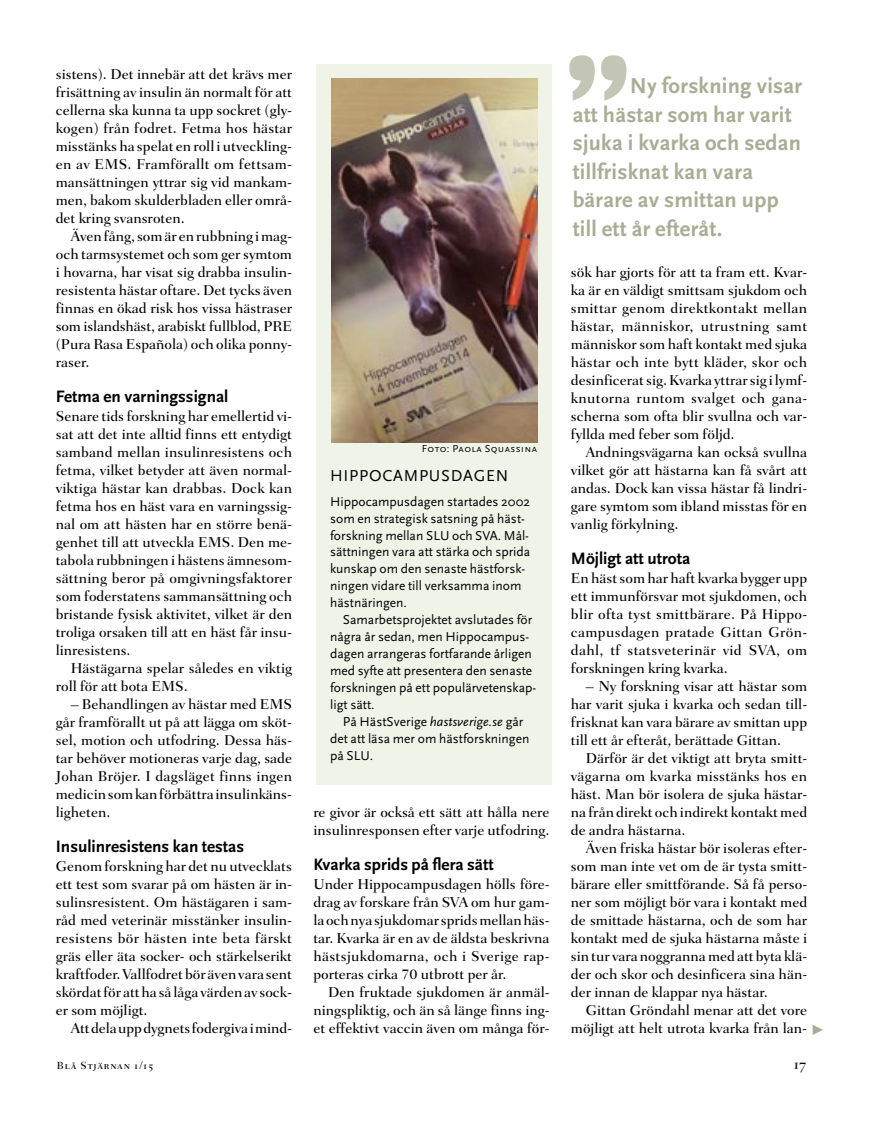
<style>
.page{position:relative;width:893px;height:1136px;background:#fff}
.page>*{position:absolute;margin:0;border:0;box-sizing:border-box;transform-origin:0 0}
.t1{font:700 148.5px "Britannic";color:#c3c6b5}
.t2{font:700 22.5px/28.5px "Scala Sans";letter-spacing:.01em;color:#a9ad95}
.t3{font:700 17.25px "Scala Sans";color:#000}
.t4{font:16.5px "Scala Sans";letter-spacing:.045em;color:#000}
.t5{font:15px "Fairfield LH Medium SC";color:#000}
.t6{font:500 14.55px/18px "Fairfield LH";color:#000;text-align:justify}
.t7{font:13.5px/17px "Scala Sans";color:#000}
.t8{font:10.5px "Scala Sans Caps";letter-spacing:.035em;color:#000}
.t9{font:10.5px "Fairfield LH Medium SC";letter-spacing:.095em;color:#000}
.s1{font-style:italic}
</style>
<div class="page">
<div style="left:316px;top:64px;width:235px;height:721px;background:#f0f3e7"></div>
<img style="left:332px;top:78px;width:205px;height:364px">
<p class="t6" style="left:56px;top:66px;width:238px">sistens). Det innebär att det krävs mer frisättning av insulin än normalt för att cellerna ska kunna ta upp sockret (gly&shy;kogen) från fodret. Fetma hos hästar misstänks ha spelat en roll i utveckling&shy;en av EMS. Framförallt om fettsam&shy;mansättningen yttrar sig vid mankam&shy;men, bakom skulderbladen eller områ&shy;det kring svansroten.</p>
<p class="t6" style="left:56px;top:228px;width:238px;text-indent:15px">Även fång, som är en rubbning i mag&shy;och tarmsystemet och som ger symtom i hovarna, har visat sig drabba insulin&shy;resistenta hästar oftare. Det tycks även finnas en ökad risk hos vissa häst raser som islandshäst, arabiskt fullblod, PRE (Pura Rasa Española) och olika ponny - raser.</p>
<p class="t3" style="left:56px;top:389px;width:174px">Fetma en varningssignal</p>
<p class="t6" style="left:56px;top:408px;width:238px">Senare tids forskning har emellertid vi&shy;sat att det inte alltid finns ett entydigt samband mellan insulinresistens och fetma, vilket betyder att även normal&shy;viktiga hästar kan drabbas. Dock kan fetma hos en häst vara en varningssig&shy;nal om att hästen har en större benä&shy;genhet till att utveckla EMS. Den me&shy;tabola rubbningen i hästens ämnesom&shy;sättning beror på omgivningsfaktorer som foderstatens sammansättning och bristande fysisk aktivitet, vilket är den troliga orsaken till att en häst får insu&shy;linresistens.</p>
<p class="t6" style="left:56px;top:660px;width:238px;text-indent:15px">Hästägarna spelar således en viktig roll för att bota EMS.</p>
<p class="t6" style="left:56px;top:696px;width:238px;text-indent:15px">– Behandlingen av hästar med EMS går framförallt ut på att lägga om sköt&shy;sel, motion och utfodring. Dessa häs&shy;tar behöver motioneras varje dag, sade Johan Bröjer. I dagsläget finns ingen medicin som kan förbättra insulinkäns&shy;ligheten.</p>
<p class="t3" style="left:56px;top:839px;width:190px">Insulinresistens kan testas</p>
<p class="t6" style="left:56px;top:858px;width:238px">Genom forskning har det nu utvecklats ett test som svarar på om hästen är in&shy;sulinsresistent. Om hästägaren i sam - råd med veterinär misstänker insulin&shy;resistens bör hästen inte beta färskt gräs eller äta socker- och stärkelserikt kraftfoder. Vallfodret bör även vara sent skördat för att ha så låga värden av sock&shy;er som möjligt.</p>
<p class="t6" style="left:71px;top:1020px;width:223px">Att dela upp dygnets fodergiva i mind-</p>
<p class="t8" style="left:422px;top:442px;width:117px">Foto: Paola Squassina</p>
<p class="t4" style="left:330px;top:469px;width:180px">HIPPOCAMPUSDAGEN</p>
<p class="t7" style="left:330px;top:494px;width:202px">Hippocampusdagen startades 2002 som en strategisk satsning på häst&shy;forskning mellan SLU och SVA. Mål&shy;sättningen vara att stärka och sprida kunskap om den senaste hästforsk&shy;ningen vidare till verksamma inom hästnäringen.</p>
<p class="t7" style="left:330px;top:612px;width:208px;text-indent:13px">Samarbetsprojektet avslutades för några år sedan, men Hippocampus&shy;dagen arrangeras fortfarande årligen med syfte att presentera den senaste forskningen på ett populärvetenskap&shy;ligt sätt.</p>
<p class="t7" style="left:330px;top:714px;width:201px;text-indent:13px">På HästSverige <span class="s1">hastsverige.se</span> går det att läsa mer om hästforskningen på SLU.</p>
<p class="t6" style="left:313px;top:804px;width:238px">re givor är också ett sätt att hålla nere insulin responsen efter varje utfodring.</p>
<p class="t3" style="left:313px;top:857px;width:182px">Kvarka sprids på flera sätt</p>
<p class="t6" style="left:313px;top:876px;width:238px">Under Hippocampusdagen hölls före&shy;drag av forskare från SVA om hur gam&shy;la och nya sjukdomar sprids mellan häs&shy;tar. Kvarka är en av de äldsta beskrivna hästsjukdomarna, och i Sverige rap&shy;porteras cirka 70 utbrott per år.</p>
<p class="t6" style="left:313px;top:984px;width:238px;text-indent:15px">Den fruktade sjukdomen är anmäl&shy;ningspliktig, och än så länge finns ing&shy;et effektivt vaccin även om många för-</p>
<h1 class="t1" style="left:562px;top:32px;width:73px">”</h1>
<h2 class="t2" style="left:573px;top:74px;width:231px;text-indent:57px">Ny forskning visar att hästar som har varit sjuka i kvarka och sedan tillfrisknat kan vara bärare av smittan upp till ett år efteråt.</h2>
<p class="t6" style="left:571px;top:264px;width:238px">sök har gjorts för att ta fram ett. Kvar&shy;ka är en väldigt smittsam sjukdom och smittar genom direktkontakt mellan hästar, människor, utrustning samt människor som haft kontakt med sjuka hästar och inte bytt kläder, skor och desinficerat sig. Kvarka yttrar sig i lymf - knutorna runtom svalget och gana&shy;scherna som ofta blir svullna och var&shy;fyllda med feber som följd.</p>
<p class="t6" style="left:571px;top:444px;width:238px;text-indent:15px">Andningsvägarna kan också svullna vilket gör att hästarna kan få svårt att andas. Dock kan vissa hästar få lindri&shy;gare symtom som ibland misstas för en vanlig förkylning.</p>
<p class="t3" style="left:571px;top:551px;width:121px">Möjligt att utrota</p>
<p class="t6" style="left:571px;top:570px;width:238px">En häst som har haft kvarka bygger upp ett immunförsvar mot sjukdomen, och blir ofta tyst smittbärare. På Hippo&shy;campusdagen pratade Gittan Grön&shy;dahl, tf statsveterinär vid SVA, om forskningen kring kvarka.</p>
<p class="t6" style="left:571px;top:678px;width:238px;text-indent:15px">– Ny forskning visar att hästar som har varit sjuka i kvarka och sedan till&shy;frisknat kan vara bärare av smittan upp till ett år efteråt, berättade Gittan.</p>
<p class="t6" style="left:571px;top:750px;width:238px;text-indent:15px">Därför är det viktigt att bryta smitt&shy;vägarna om kvarka misstänks hos en häst. Man bör isolera de sjuka hästar&shy;na från direkt och indirekt kontakt med de andra hästarna.</p>
<p class="t6" style="left:571px;top:840px;width:238px;text-indent:15px">Även friska hästar bör isoleras efter&shy;som man inte vet om de är tysta smitt&shy;bärare eller smittförande. Så få perso&shy;ner som möjligt bör vara i kontakt med de smittade hästarna, och de som har kontakt med de sjuka hästarna måste i sin tur vara noggranna med att byta klä&shy;der och skor och desinficera sina hän&shy;der innan de klappar nya hästar.</p>
<p class="t6" style="left:571px;top:1002px;width:238px;text-align:right">Gittan Gröndahl menar att det vore möjligt att helt utrota kvarka från lan-</p>
<p class="t9" style="left:57px;top:1059px;width:98px">Blå Stjärnan 1/15</p>
<p class="t5" style="left:793px;top:1055px;width:15px">17</p>
</div>
